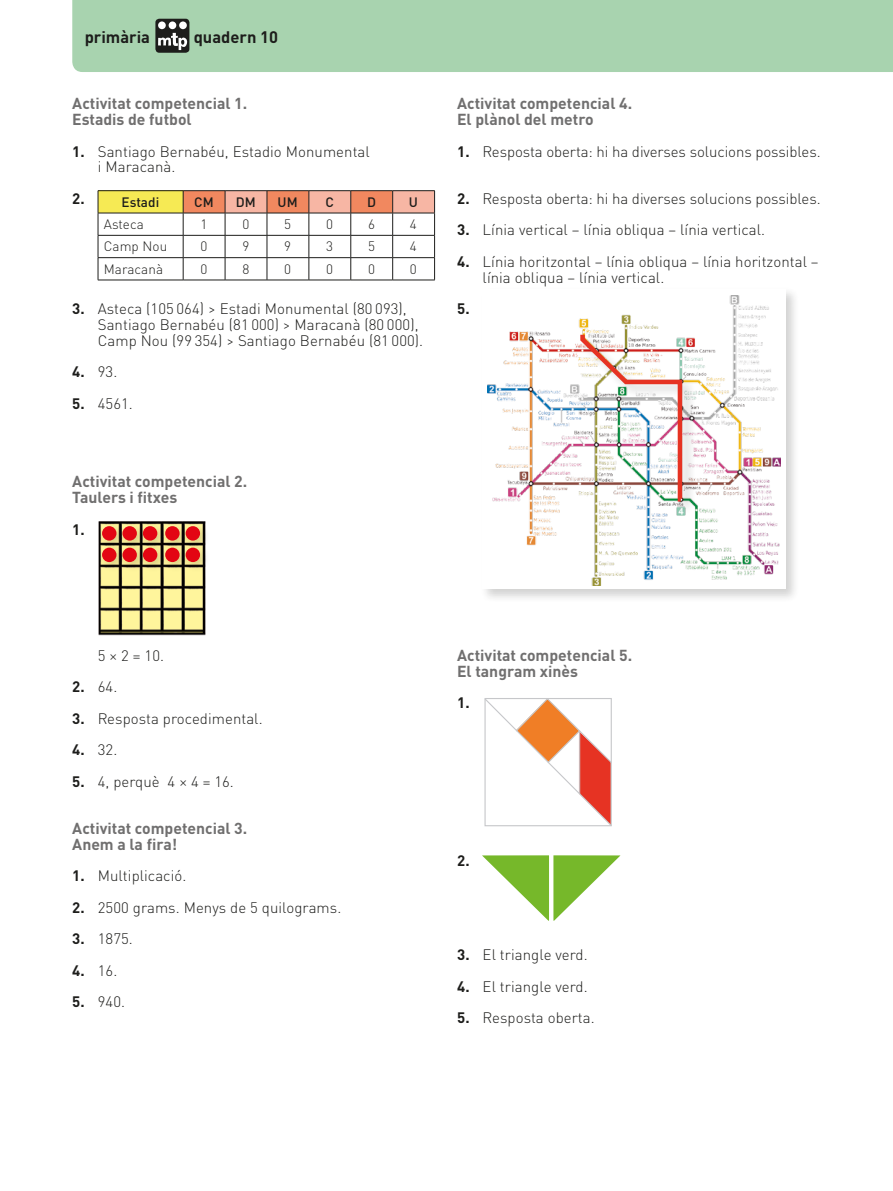
<style>
.page{position:relative;width:893px;height:1191px;background:#fff}
.page>*{position:absolute;margin:0;border:0;box-sizing:border-box;transform-origin:0 0}
.t1{font:700 16.5px "DINOT";color:#1d1d1b}
.t2{font:700 15.75px "DINOT";color:#706f6f}
.t3{font:300 15px/15.8px "DINOT";letter-spacing:.005em;color:#1d1d1b}
.t4{font:700 15px "DINOT";color:#1d1d1b}
.t5{font:300 13.5px "DINOT";letter-spacing:.005em;color:#1d1d1b}
.t6{font:500 13.5px "DINOT";letter-spacing:.005em;color:#1d1d1b}
.s1{font-weight:700}
</style>
<div class="page">
<div style="left:72px;top:0;width:821px;height:72px;background:#a8d3af"></div>
<div style="left:155px;top:19px;width:34px;height:34px;background:#1d1d1b;border-radius:4px"></div>
<div style="left:158px;top:21px;width:8px;height:8px;background:#fff;border-radius:50%"></div>
<div style="left:169px;top:21px;width:7px;height:8px;background:#fff;border-radius:50%"></div>
<div style="left:179px;top:21px;width:8px;height:8px;background:#fff;border-radius:50%"></div>
<svg style="left:158px;top:33px;width:29px;height:17px"></svg>
<div style="left:98px;top:191px;width:85px;height:22px;background:#f6ea54"></div>
<hr style="left:98px;top:190px;width:85px;height:1px;background:#1d1d1b">
<hr style="left:183px;top:190px;width:42px;height:1px;background:#1d1d1b">
<hr style="left:225px;top:190px;width:42px;height:1px;background:#1d1d1b">
<hr style="left:267px;top:190px;width:42px;height:1px;background:#1d1d1b">
<hr style="left:309px;top:190px;width:42px;height:1px;background:#1d1d1b">
<hr style="left:351px;top:190px;width:42px;height:1px;background:#1d1d1b">
<hr style="left:393px;top:190px;width:42px;height:1px;background:#1d1d1b">
<hr style="left:98px;top:213px;width:85px;height:1px;background:#1d1d1b">
<hr style="left:98px;top:235px;width:85px;height:1px;background:#1d1d1b">
<hr style="left:98px;top:257px;width:85px;height:1px;background:#1d1d1b">
<svg style="left:98px;top:191px;width:1px;height:89px"></svg>
<svg style="left:183px;top:191px;width:252px;height:89px"></svg>
<hr style="left:98px;top:280px;width:85px;height:1px;background:#1d1d1b">
<hr style="left:183px;top:280px;width:42px;height:1px;background:#1d1d1b">
<hr style="left:225px;top:280px;width:42px;height:1px;background:#1d1d1b">
<hr style="left:267px;top:280px;width:42px;height:1px;background:#1d1d1b">
<hr style="left:309px;top:280px;width:42px;height:1px;background:#1d1d1b">
<hr style="left:351px;top:280px;width:42px;height:1px;background:#1d1d1b">
<hr style="left:393px;top:280px;width:42px;height:1px;background:#1d1d1b">
<img style="left:98px;top:572px;width:108px;height:63px">
<div style="left:97px;top:521px;width:30px;height:30px;background:#1d1d1b;opacity:.2"></div>
<div style="left:102px;top:526px;width:14px;height:14px;background:#e30613;border-radius:50%"></div>
<div style="left:97px;top:543px;width:30px;height:29px;background:#1d1d1b;opacity:.2"></div>
<div style="left:102px;top:547px;width:14px;height:15px;background:#e30613;border-radius:50%"></div>
<div style="left:118px;top:521px;width:29px;height:30px;background:#1d1d1b;opacity:.2"></div>
<div style="left:122px;top:526px;width:15px;height:14px;background:#e30613;border-radius:50%"></div>
<div style="left:118px;top:543px;width:29px;height:29px;background:#1d1d1b;opacity:.2"></div>
<div style="left:122px;top:547px;width:15px;height:15px;background:#e30613;border-radius:50%"></div>
<div style="left:160px;top:521px;width:30px;height:30px;background:#1d1d1b;opacity:.2"></div>
<div style="left:165px;top:526px;width:15px;height:14px;background:#e30613;border-radius:50%"></div>
<div style="left:160px;top:543px;width:30px;height:29px;background:#1d1d1b;opacity:.2"></div>
<div style="left:165px;top:547px;width:15px;height:15px;background:#e30613;border-radius:50%"></div>
<div style="left:138px;top:521px;width:30px;height:30px;background:#1d1d1b;opacity:.2"></div>
<div style="left:143px;top:526px;width:14px;height:14px;background:#e30613;border-radius:50%"></div>
<div style="left:138px;top:543px;width:30px;height:29px;background:#1d1d1b;opacity:.2"></div>
<div style="left:143px;top:547px;width:14px;height:15px;background:#e30613;border-radius:50%"></div>
<div style="left:181px;top:521px;width:30px;height:30px;background:#1d1d1b;opacity:.2"></div>
<div style="left:186px;top:526px;width:14px;height:14px;background:#e30613;border-radius:50%"></div>
<div style="left:181px;top:543px;width:30px;height:29px;background:#1d1d1b;opacity:.2"></div>
<div style="left:186px;top:547px;width:14px;height:15px;background:#e30613;border-radius:50%"></div>
<div style="left:480px;top:286px;width:320px;height:316px;background:#1d1d1b;opacity:.2"></div>
<div style="left:482px;top:289px;width:303px;height:299px;background:#fff"></div>
<img style="left:487px;top:296px;width:293px;height:289px">
<svg style="left:482px;top:855px;width:138px;height:66px"></svg>
<div style="left:579px;top:333px;width:117px;height:182px;background:#1d1d1b;opacity:.2"></div>
<svg style="left:578px;top:330px;width:107px;height:174px"></svg>
<svg style="left:484px;top:698px;width:128px;height:128px"></svg>
<p class="t1" style="left:85px;top:26px;width:67px">primària</p>
<p class="t1" style="left:194px;top:26px;width:86px">quadern 10</p>
<p class="t2" style="left:72px;top:93px;width:177px">Activitat competencial 1.</p>
<p class="t2" style="left:72px;top:109px;width:121px">Estadis de futbol</p>
<p class="t3" style="left:72px;top:143px;width:299px"><span class="s1">1.</span> Santiago Bernabéu, Estadio Monumental</p>
<p class="t3" style="left:98px;top:159px;width:79px">i Maracanà.</p>
<p class="t4" style="left:72px;top:189px;width:14px">2.</p>
<p class="t6" style="left:121px;top:193px;width:39px">Estadi</p>
<p class="t6" style="left:194px;top:193px;width:21px">CM</p>
<p class="t6" style="left:236px;top:193px;width:22px">DM</p>
<p class="t6" style="left:278px;top:193px;width:22px">UM</p>
<p class="t6" style="left:325px;top:193px;width:10px">C</p>
<p class="t6" style="left:367px;top:193px;width:10px">D</p>
<p class="t6" style="left:409px;top:193px;width:11px">U</p>
<p class="t5" style="left:104px;top:216px;width:42px">Asteca</p>
<p class="t5" style="left:200px;top:216px;width:8px">1</p>
<p class="t5" style="left:242px;top:216px;width:8px">0</p>
<p class="t5" style="left:284px;top:216px;width:8px">5</p>
<p class="t5" style="left:326px;top:216px;width:8px">0</p>
<p class="t5" style="left:368px;top:216px;width:8px">6</p>
<p class="t5" style="left:410px;top:216px;width:8px">4</p>
<p class="t5" style="left:104px;top:238px;width:65px">Camp Nou</p>
<p class="t5" style="left:200px;top:238px;width:8px">0</p>
<p class="t5" style="left:242px;top:238px;width:8px">9</p>
<p class="t5" style="left:284px;top:238px;width:8px">9</p>
<p class="t5" style="left:326px;top:238px;width:8px">3</p>
<p class="t5" style="left:368px;top:238px;width:8px">5</p>
<p class="t5" style="left:410px;top:238px;width:8px">4</p>
<p class="t5" style="left:104px;top:260px;width:61px">Maracanà</p>
<p class="t5" style="left:200px;top:260px;width:8px">0</p>
<p class="t5" style="left:242px;top:260px;width:8px">8</p>
<p class="t5" style="left:284px;top:260px;width:8px">0</p>
<p class="t5" style="left:326px;top:260px;width:8px">0</p>
<p class="t5" style="left:368px;top:260px;width:8px">0</p>
<p class="t5" style="left:410px;top:260px;width:8px">0</p>
<p class="t3" style="left:98px;top:301px;width:327px;text-indent:-26px"><span class="s1">3.</span> Asteca (105 064) &gt; Estadi Monumental (80 093),<br>Santiago Bernabéu (81 000) &gt; Maracanà (80 000),<br>Camp Nou (99 354) &gt; Santiago Bernabéu (81 000).</p>
<p class="t3" style="left:72px;top:364px;width:47px"><span class="s1">4.</span> 93.</p>
<p class="t3" style="left:72px;top:395px;width:62px"><span class="s1">5.</span> 4561.</p>
<p class="t2" style="left:72px;top:471px;width:177px">Activitat competencial 2.</p>
<p class="t2" style="left:72px;top:487px;width:107px">Taulers i fitxes</p>
<p class="t4" style="left:72px;top:519px;width:14px">1.</p>
<p class="t2" style="left:457px;top:93px;width:177px">Activitat competencial 4.</p>
<p class="t2" style="left:457px;top:109px;width:138px">El plànol del metro</p>
<p class="t3" style="left:457px;top:143px;width:365px"><span class="s1">1.</span> Resposta oberta: hi ha diverses solucions possibles.</p>
<p class="t3" style="left:457px;top:190px;width:365px"><span class="s1">2.</span> Resposta oberta: hi ha diverses solucions possibles.</p>
<p class="t3" style="left:457px;top:222px;width:310px"><span class="s1">3.</span> Línia vertical – línia obliqua – línia vertical.</p>
<p class="t3" style="left:483px;top:253px;width:338px;text-indent:-26px"><span class="s1">4.</span> Línia horitzontal – línia obliqua – línia horitzontal – línia obliqua – línia vertical.</p>
<p class="t4" style="left:457px;top:299px;width:14px">5.</p>
<p class="t3" style="left:98px;top:647px;width:68px">5 × 2 = 10.</p>
<p class="t3" style="left:72px;top:679px;width:47px"><span class="s1">2.</span> 64.</p>
<p class="t3" style="left:72px;top:710px;width:192px"><span class="s1">3.</span> Resposta procedimental.</p>
<p class="t3" style="left:72px;top:742px;width:47px"><span class="s1">4.</span> 32.</p>
<p class="t3" style="left:72px;top:773px;width:163px"><span class="s1">5.</span> 4, perquè 4 × 4 = 16.</p>
<p class="t2" style="left:72px;top:818px;width:177px">Activitat competencial 3.</p>
<p class="t2" style="left:72px;top:834px;width:107px">Anem a la fira!</p>
<p class="t3" style="left:72px;top:868px;width:116px"><span class="s1">1.</span> Multiplicació.</p>
<p class="t3" style="left:72px;top:899px;width:270px"><span class="s1">2.</span> 2500 grams. Menys de 5 quilograms.</p>
<p class="t3" style="left:72px;top:931px;width:62px"><span class="s1">3.</span> 1875.</p>
<p class="t3" style="left:72px;top:962px;width:47px"><span class="s1">4.</span> 16.</p>
<p class="t3" style="left:72px;top:994px;width:54px"><span class="s1">5.</span> 940.</p>
<p class="t2" style="left:457px;top:645px;width:177px">Activitat competencial 5.</p>
<p class="t2" style="left:457px;top:660px;width:122px">El tangram xinès</p>
<p class="t4" style="left:457px;top:693px;width:14px">1.</p>
<p class="t4" style="left:457px;top:850px;width:14px">2.</p>
<p class="t3" style="left:457px;top:946px;width:132px"><span class="s1">3.</span> El triangle verd.</p>
<p class="t3" style="left:457px;top:978px;width:132px"><span class="s1">4.</span> El triangle verd.</p>
<p class="t3" style="left:457px;top:1009px;width:139px"><span class="s1">5.</span> Resposta oberta.</p>
</div>
